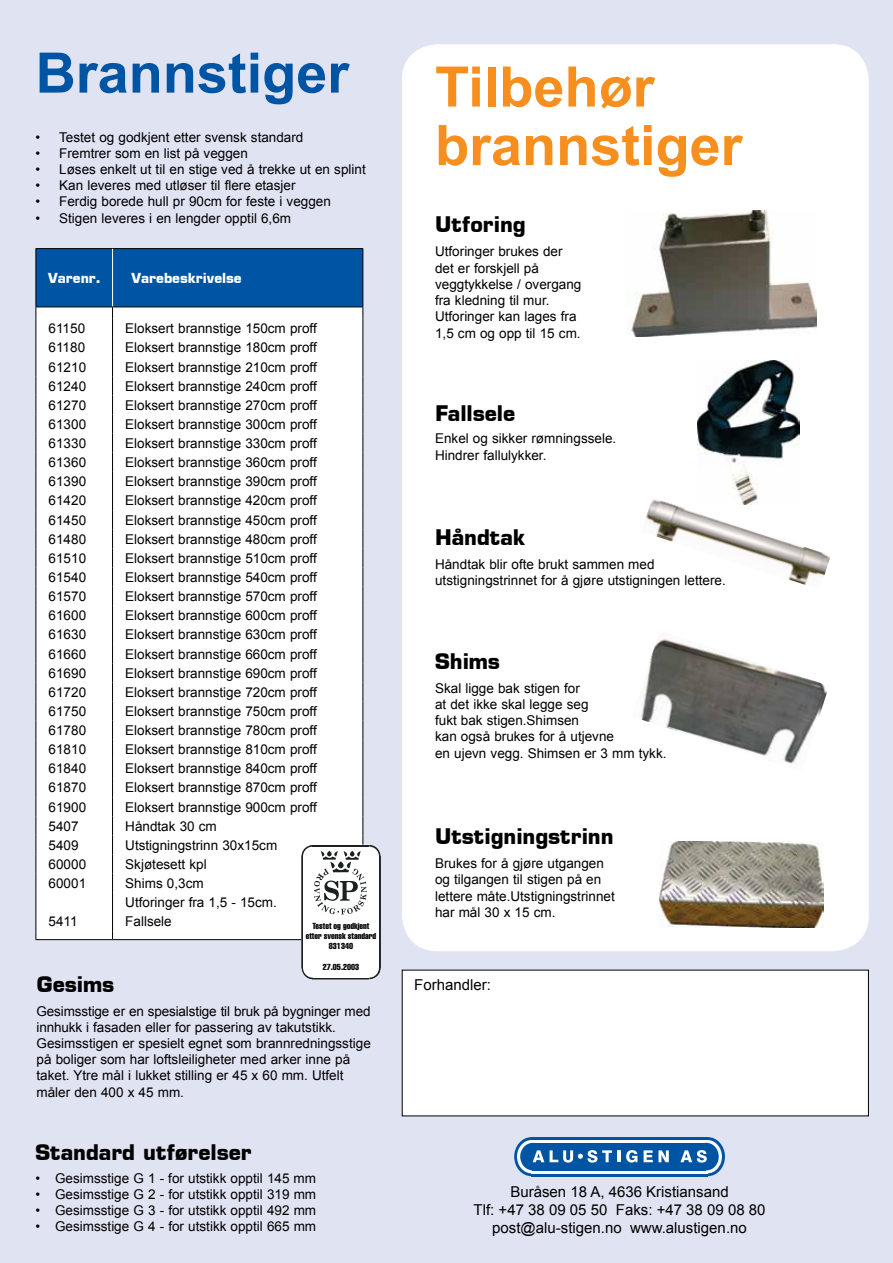
<style>
.page{position:relative;width:893px;height:1263px;background:#e0e3f2}
.page>*{position:absolute;margin:0;border:0;box-sizing:border-box;transform-origin:0 0}
.t1{font:700 55.8px/58.5px "Arial";color:#f78f1e}
.t2{font:700 55.8px "Arial";color:#0054a4}
.t3{font:700 21px "Metrostyle";color:#000}
.t4{font:15px/18px "Arial";color:#000;text-align:center}
.t5{font:13.5px/16.2px "Arial";color:#000}
.t6{font:700 13.5px "Metrostyle";color:#fff}
.t7{font:extra-condensed 8.55px/10.4px "Helvetica";color:#000;text-align:center}
</style>
<div class="page">
<div style="left:401px;top:969px;width:468px;height:148px;background:#fff"></div>
<hr style="left:36px;top:939px;width:77px;height:1px;background:#000">
<hr style="left:113px;top:939px;width:250px;height:1px;background:#000">
<hr style="left:36px;top:248px;width:77px;height:1px;background:#000">
<hr style="left:113px;top:248px;width:250px;height:1px;background:#000">
<div style="left:301px;top:845px;width:80px;height:134px;background:#fff;border-radius:13px"></div>
<hr style="left:379px;top:856px;width:2px;height:112px;background:#1a211e">
<hr style="left:301px;top:856px;width:2px;height:112px;background:#1a211e">
<svg style="left:369px;top:968px;width:12px;height:11px"></svg>
<hr style="left:313px;top:978px;width:56px;height:1px;background:#1a211e">
<svg style="left:301px;top:968px;width:12px;height:11px"></svg>
<svg style="left:36px;top:249px;width:345px;height:690px"></svg>
<div style="left:402px;top:44px;width:467px;height:907px;background:#fff;border-radius:36px"></div>
<img style="left:627px;top:210px;width:190px;height:126px">
<img style="left:697px;top:361px;width:102px;height:137px">
<img style="left:646px;top:498px;width:184px;height:87px">
<img style="left:659px;top:842px;width:164px;height:86px">
<img style="left:641px;top:638px;width:186px;height:126px">
<svg style="left:535px;top:1137px;width:169px;height:39px"></svg>
<svg style="left:514px;top:1137px;width:34px;height:39px"></svg>
<svg style="left:691px;top:1137px;width:34px;height:39px"></svg>
<svg style="left:535px;top:1140px;width:169px;height:33px"></svg>
<svg style="left:517px;top:1140px;width:29px;height:33px"></svg>
<svg style="left:693px;top:1140px;width:29px;height:33px"></svg>
<div style="left:533px;top:1143px;width:173px;height:27px;background:#0054a4"></div>
<div style="left:520px;top:1143px;width:26px;height:27px;background:#0054a4;border-radius:50%"></div>
<div style="left:694px;top:1143px;width:25px;height:27px;background:#0054a4;border-radius:50%"></div>
<svg style="left:533px;top:1150px;width:11px;height:12px"></svg>
<svg style="left:626px;top:1150px;width:11px;height:12px"></svg>
<svg style="left:644px;top:1150px;width:25px;height:12px"></svg>
<svg style="left:680px;top:1150px;width:27px;height:12px"></svg>
<svg style="left:550px;top:1150px;width:70px;height:12px"></svg>
<h1 class="t2" style="left:36px;top:36px;width:315px">Brannstiger</h1>
<p class="t5" style="left:36px;top:129px;width:269px">• Testet og godkjent etter svensk standard</p>
<p class="t5" style="left:36px;top:145px;width:214px">• Fremtrer som en list på veggen</p>
<p class="t5" style="left:36px;top:161px;width:332px">• Løses enkelt ut til en stige ved å trekke ut en splint</p>
<p class="t5" style="left:36px;top:178px;width:262px">• Kan leveres med utløser til flere etasjer</p>
<p class="t5" style="left:36px;top:194px;width:297px">• Ferdig borede hull pr 90cm for feste i veggen</p>
<p class="t5" style="left:36px;top:210px;width:257px">• Stigen leveres i en lengder opptil 6,6m</p>
<p class="t6" style="left:48px;top:269px;width:55px">Varenr.</p>
<p class="t6" style="left:131px;top:269px;width:112px">Varebeskrivelse</p>
<p class="t5" style="left:49px;top:321px;width:38px">61150</p>
<p class="t5" style="left:125px;top:321px;width:193px">Eloksert brannstige 150cm proff</p>
<p class="t5" style="left:49px;top:340px;width:38px">61180</p>
<p class="t5" style="left:125px;top:340px;width:193px">Eloksert brannstige 180cm proff</p>
<p class="t5" style="left:49px;top:359px;width:39px">61210</p>
<p class="t5" style="left:125px;top:359px;width:193px">Eloksert brannstige 210cm proff</p>
<p class="t5" style="left:49px;top:378px;width:39px">61240</p>
<p class="t5" style="left:125px;top:378px;width:193px">Eloksert brannstige 240cm proff</p>
<p class="t5" style="left:49px;top:397px;width:39px">61270</p>
<p class="t5" style="left:125px;top:397px;width:193px">Eloksert brannstige 270cm proff</p>
<p class="t5" style="left:49px;top:416px;width:39px">61300</p>
<p class="t5" style="left:125px;top:416px;width:193px">Eloksert brannstige 300cm proff</p>
<p class="t5" style="left:49px;top:435px;width:39px">61330</p>
<p class="t5" style="left:125px;top:435px;width:193px">Eloksert brannstige 330cm proff</p>
<p class="t5" style="left:49px;top:454px;width:39px">61360</p>
<p class="t5" style="left:125px;top:454px;width:193px">Eloksert brannstige 360cm proff</p>
<p class="t5" style="left:49px;top:474px;width:39px">61390</p>
<p class="t5" style="left:125px;top:474px;width:193px">Eloksert brannstige 390cm proff</p>
<p class="t5" style="left:49px;top:493px;width:39px">61420</p>
<p class="t5" style="left:125px;top:493px;width:193px">Eloksert brannstige 420cm proff</p>
<p class="t5" style="left:49px;top:512px;width:39px">61450</p>
<p class="t5" style="left:125px;top:512px;width:193px">Eloksert brannstige 450cm proff</p>
<p class="t5" style="left:49px;top:531px;width:39px">61480</p>
<p class="t5" style="left:125px;top:531px;width:193px">Eloksert brannstige 480cm proff</p>
<p class="t5" style="left:49px;top:550px;width:39px">61510</p>
<p class="t5" style="left:125px;top:550px;width:193px">Eloksert brannstige 510cm proff</p>
<p class="t5" style="left:49px;top:569px;width:39px">61540</p>
<p class="t5" style="left:125px;top:569px;width:193px">Eloksert brannstige 540cm proff</p>
<p class="t5" style="left:49px;top:588px;width:39px">61570</p>
<p class="t5" style="left:125px;top:588px;width:193px">Eloksert brannstige 570cm proff</p>
<p class="t5" style="left:49px;top:607px;width:39px">61600</p>
<p class="t5" style="left:125px;top:607px;width:193px">Eloksert brannstige 600cm proff</p>
<p class="t5" style="left:49px;top:627px;width:39px">61630</p>
<p class="t5" style="left:125px;top:627px;width:193px">Eloksert brannstige 630cm proff</p>
<p class="t5" style="left:49px;top:646px;width:39px">61660</p>
<p class="t5" style="left:125px;top:646px;width:193px">Eloksert brannstige 660cm proff</p>
<p class="t5" style="left:49px;top:665px;width:39px">61690</p>
<p class="t5" style="left:125px;top:665px;width:193px">Eloksert brannstige 690cm proff</p>
<p class="t5" style="left:49px;top:684px;width:39px">61720</p>
<p class="t5" style="left:125px;top:684px;width:193px">Eloksert brannstige 720cm proff</p>
<p class="t5" style="left:49px;top:703px;width:39px">61750</p>
<p class="t5" style="left:125px;top:703px;width:193px">Eloksert brannstige 750cm proff</p>
<p class="t5" style="left:49px;top:722px;width:39px">61780</p>
<p class="t5" style="left:125px;top:722px;width:193px">Eloksert brannstige 780cm proff</p>
<p class="t5" style="left:49px;top:741px;width:39px">61810</p>
<p class="t5" style="left:125px;top:741px;width:193px">Eloksert brannstige 810cm proff</p>
<p class="t5" style="left:49px;top:761px;width:39px">61840</p>
<p class="t5" style="left:125px;top:761px;width:193px">Eloksert brannstige 840cm proff</p>
<p class="t5" style="left:49px;top:780px;width:39px">61870</p>
<p class="t5" style="left:125px;top:780px;width:193px">Eloksert brannstige 870cm proff</p>
<p class="t5" style="left:49px;top:799px;width:39px">61900</p>
<p class="t5" style="left:125px;top:799px;width:193px">Eloksert brannstige 900cm proff</p>
<p class="t5" style="left:49px;top:818px;width:32px">5407</p>
<p class="t5" style="left:125px;top:818px;width:93px">Håndtak 30 cm</p>
<p class="t5" style="left:49px;top:837px;width:32px">5409</p>
<p class="t5" style="left:125px;top:837px;width:153px">Utstigningstrinn 30x15cm</p>
<p class="t5" style="left:49px;top:856px;width:39px">60000</p>
<p class="t5" style="left:125px;top:856px;width:83px">Skjøtesett kpl</p>
<p class="t5" style="left:49px;top:875px;width:39px">60001</p>
<p class="t5" style="left:125px;top:874px;width:153px;line-height:19.2px">Shims 0,3cm<br>Utforinger fra 1,5 - 15cm.</p>
<p class="t5" style="left:49px;top:914px;width:31px">5411</p>
<p class="t5" style="left:125px;top:914px;width:48px">Fallsele</p>
<p class="t7" style="left:306px;top:920px;width:72px">Testet og godkjent etter svensk standard<br>831340</p>
<p class="t7" style="left:323px;top:961px;width:38px">27.05.2003</p>
<h2 class="t3" style="left:37px;top:971px;width:79px">Gesims</h2>
<p class="t5" style="left:37px;top:1003px;width:336px">Gesimsstige er en spesialstige til bruk på bygninger med innhukk i fasaden eller for passering av takutstikk.<br>Gesimsstigen er spesielt egnet som brannredningsstige på boliger som har loftsleiligheter med arker inne på taket. Ytre mål i lukket stilling er 45 x 60 mm. Utfelt måler den 400 x 45 mm.</p>
<h2 class="t3" style="left:36px;top:1139px;width:218px">Standard utførelser</h2>
<p class="t5" style="left:36px;top:1170px;width:282px">• Gesimsstige G 1 - for utstikk opptil 145 mm</p>
<p class="t5" style="left:36px;top:1186px;width:282px">• Gesimsstige G 2 - for utstikk opptil 319 mm</p>
<p class="t5" style="left:36px;top:1202px;width:282px">• Gesimsstige G 3 - for utstikk opptil 492 mm</p>
<p class="t5" style="left:36px;top:1218px;width:282px">• Gesimsstige G 4 - for utstikk opptil 665 mm</p>
<h1 class="t1" style="left:435px;top:59px;width:309px">Tilbehør brannstiger</h1>
<h2 class="t3" style="left:435px;top:212px;width:92px">Utforing</h2>
<p class="t5" style="left:435px;top:244px;width:148px">Utforinger brukes der det er forskjell på veggtykkelse / overgang fra kledning til mur.<br>Utforinger kan lages fra<br>1,5 cm og opp til 15 cm.</p>
<h2 class="t3" style="left:435px;top:400px;width:82px">Fallsele</h2>
<p class="t5" style="left:435px;top:431px;width:183px">Enkel og sikker rømningssele.<br>Hindrer fallulykker.</p>
<h2 class="t3" style="left:435px;top:524px;width:92px">Håndtak</h2>
<p class="t5" style="left:435px;top:556px;width:292px">Håndtak blir ofte brukt sammen med utstigningstrinnet for å gjøre utstigningen lettere.</p>
<h2 class="t3" style="left:435px;top:648px;width:66px">Shims</h2>
<p class="t5" style="left:435px;top:680px;width:233px">Skal ligge bak stigen for<br>at det ikke skal legge seg<br>fukt bak stigen.Shimsen<br>kan også brukes for å utjevne<br>en ujevn vegg. Shimsen er 3 mm tykk.</p>
<h2 class="t3" style="left:435px;top:823px;width:180px">Utstigningstrinn</h2>
<p class="t5" style="left:435px;top:855px;width:181px">Brukes for å gjøre utgangen og tilgangen til stigen på en lettere måte.Utstigningstrinnet har mål 30 x 15 cm.</p>
<p class="t4" style="left:414px;top:976px;width:78px">Forhandler:</p>
<p class="t4" style="left:474px;top:1183px;width:293px">Buråsen 18 A, 4636 Kristiansand<br>Tlf: +47 38 09 05 50 Faks: +47 38 09 08 80 post@alu-stigen.no www.alustigen.no</p>
</div>
